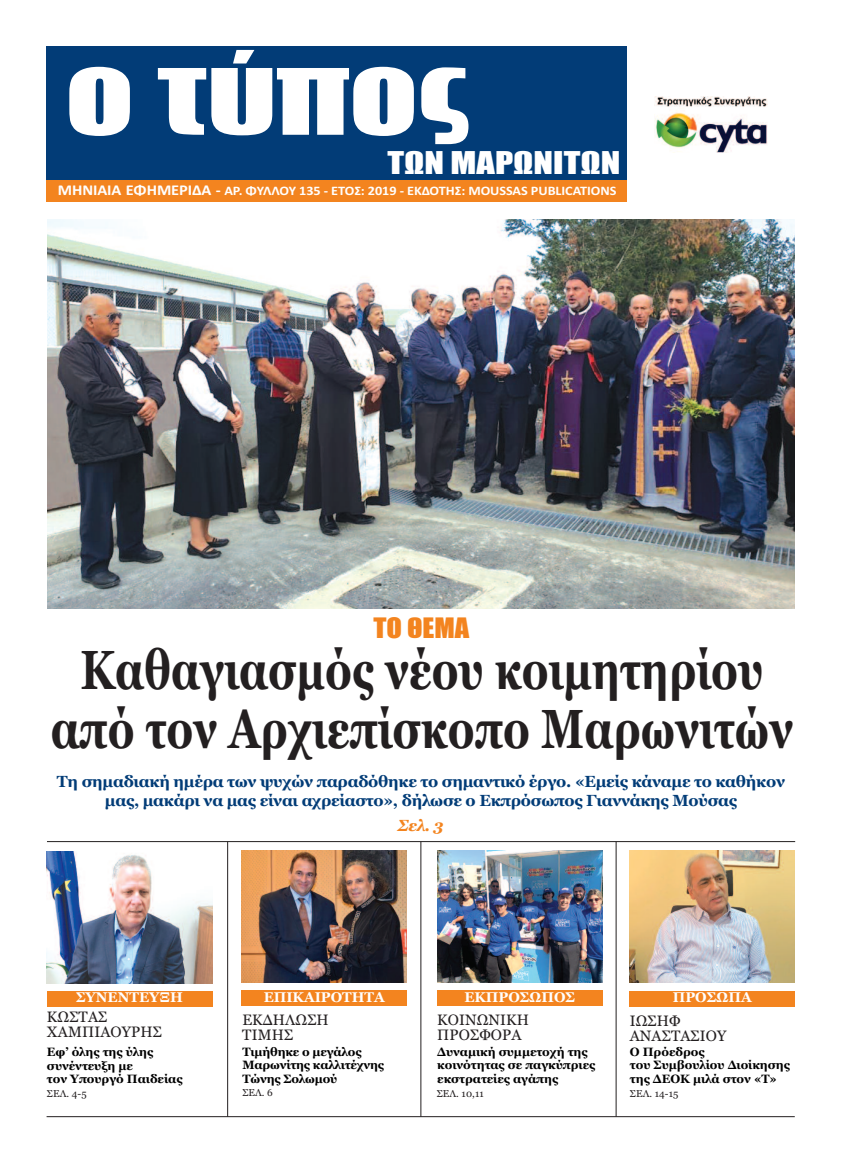
<style>
.page{position:relative;width:842px;height:1160px;background:#fff}
.page>*{position:absolute;margin:0;border:0;box-sizing:border-box;transform-origin:0 0}
.t1{font:103px "Impact";color:#fff;scale:1.3 1}
.t2{font:700 54.8px/59.6px "Georgia";letter-spacing:.005em;color:#231f20;text-align:center;scale:.77 1}
.t3{font:29px "Impact";color:#fff;scale:1.25 1}
.t4{font:26px "Impact";color:#f3841f;scale:1.09 1}
.t5{font:700 16px/18.6px "Georgia";letter-spacing:-.015em;color:#023c77;text-align:center}
.t6{font:italic 700 16px "Georgia";color:#f3841f}
.t7{font:15px/15px "Georgia";letter-spacing:.01em;color:#231f20}
.t8{font:700 14px "Georgia";color:#fff}
.t9{font:700 13px "Calibri";letter-spacing:-.005em;color:#fff;scale:1.09 1}
.t10{font:700 12px/13.6px "Georgia";color:#000}
.t11{font:10px "Georgia";letter-spacing:.01em;color:#231f20}
.s1{font-size:15px}
</style>
<div class="page">
<hr style="left:47px;top:1115px;width:748px;height:1px;background:#231f20">
<hr style="left:47px;top:841px;width:748px;height:1px;background:#231f20">
<hr style="left:227px;top:841px;width:1px;height:275px;background:#231f20">
<hr style="left:420px;top:841px;width:1px;height:275px;background:#231f20">
<hr style="left:616px;top:841px;width:1px;height:275px;background:#231f20">
<img style="left:47px;top:851px;width:165px;height:132px">
<img style="left:242px;top:850px;width:165px;height:132px">
<img style="left:630px;top:850px;width:165px;height:132px">
<div style="left:47px;top:990px;width:165px;height:15px;background:#f3841f"></div>
<div style="left:242px;top:989px;width:165px;height:16px;background:#f3841f"></div>
<div style="left:630px;top:990px;width:165px;height:15px;background:#f3841f"></div>
<img style="left:437px;top:850px;width:165px;height:132px">
<div style="left:437px;top:989px;width:165px;height:16px;background:#f3841f"></div>
<div style="left:47px;top:47px;width:580px;height:133px;background:#023c77"></div>
<div style="left:47px;top:180px;width:580px;height:22px;background:#f3841f"></div>
<img style="left:654px;top:96px;width:114px;height:57px">
<img style="left:47px;top:220px;width:748px;height:388px">
<h1 class="t1" style="left:65px;top:39px;width:312px">ο τύπος</h1>
<h3 class="t3" style="left:387px;top:147px;width:188px">ΤΩΝ ΜΑΡΩΝΙΤΩΝ</h3>
<p class="t9" style="left:58px;top:183px;width:514px"><span class="s1">ΜΗΝΙΑΙΑ ΕΦΗΜΕΡΙΔΑ -</span> ΑΡ. ΦΥΛΛΟΥ 135 - ΕΤΟΣ: 2019 - ΕΚΔΟΤΗΣ: MOUSSAS PUBLICATIONS</p>
<h3 class="t4" style="left:373px;top:613px;width:90px">ΤΟ ΘΕΜΑ</h3>
<h2 class="t2" style="left:51px;top:640px;width:965px">Καθαγιασμός νέου κοιμητηρίου από τον Αρχιεπίσκοπο Μαρωνιτών</h2>
<h3 class="t5" style="left:57px;top:772px;width:730px">Τη σημαδιακή ημέρα των ψυχών παραδόθηκε το σημαντικό έργο. «Εμείς κάναμε το καθήκον μας, μακάρι να μας είναι αχρείαστο», δήλωσε ο Εκπρόσωπος Γιαννάκης Μούσας</h3>
<h3 class="t6" style="left:398px;top:815px;width:47px">Σελ. 3</h3>
<p class="t8" style="left:76px;top:989px;width:108px">ΣΥΝΕΝΤΕΥΞΗ</p>
<p class="t8" style="left:264px;top:988px;width:123px">ΕΠΙΚΑΙΡΟΤΗΤΑ</p>
<p class="t8" style="left:673px;top:989px;width:80px">ΠΡΟΣΩΠΑ</p>
<p class="t7" style="left:47px;top:1009px;width:116px">ΚΩΣΤΑΣ<br>ΧΑΜΠΙΑΟΥΡΗΣ</p>
<p class="t7" style="left:242px;top:1011px;width:88px">ΕΚΔΗΛΩΣΗ<br>ΤΙΜΗΣ</p>
<p class="t7" style="left:630px;top:1012px;width:98px">ΙΩΣΗΦ<br>ΑΝΑΣΤΑΣΙΟΥ</p>
<p class="t10" style="left:47px;top:1045px;width:137px">Εφ’ όλης της ύλης συνέντευξη με<br>τον Υπουργό Παιδείας</p>
<p class="t11" style="left:47px;top:1087px;width:41px">ΣΕΛ. 4-5</p>
<p class="t8" style="left:464px;top:988px;width:112px">ΕΚΠΡΟΣΩΠΟΣ</p>
<p class="t7" style="left:437px;top:1011px;width:93px">ΚΟΙΝΩΝΙΚΗ<br>ΠΡΟΣΦΟΡΑ</p>
<p class="t10" style="left:437px;top:1044px;width:160px">Δυναμική συμμετοχή της κοινότητας σε παγκύπριες εκστρατείες αγάπης</p>
<p class="t11" style="left:437px;top:1087px;width:49px">ΣΕΛ. 10,11</p>
<p class="t10" style="left:242px;top:1044px;width:143px">Τιμήθηκε ο μεγάλος<br>Μαρωνίτης καλλιτέχνης<br>Τώνης Σολωμού</p>
<p class="t11" style="left:242px;top:1086px;width:32px">ΣΕΛ. 6</p>
<p class="t10" style="left:630px;top:1044px;width:162px">Ο Πρόεδρος<br>του Συμβουλίου Διοίκησης της ΔΕΟΚ μιλά στον «Τ»</p>
<p class="t11" style="left:630px;top:1086px;width:50px">ΣΕΛ. 14-15</p>
</div>
